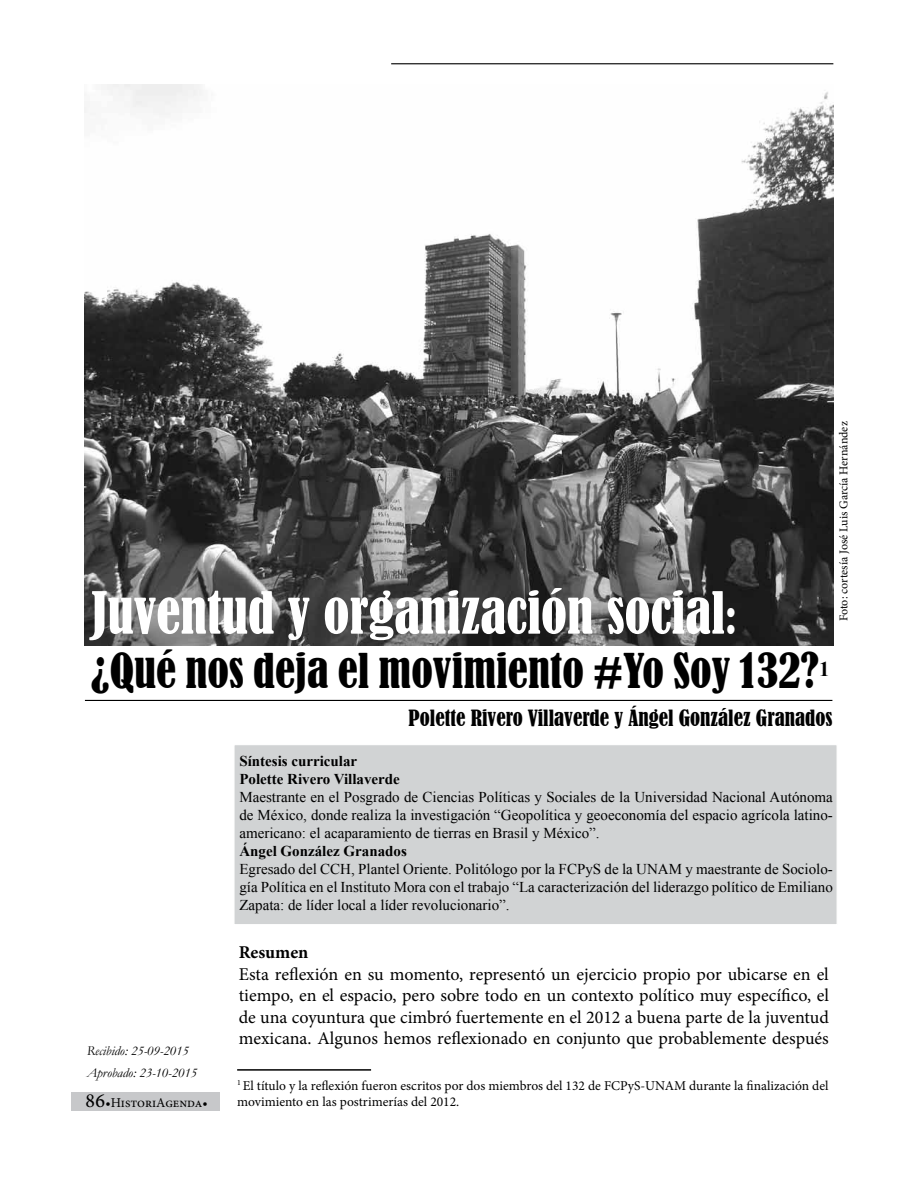
<style>
.page{position:relative;width:918px;height:1188px;background:#fff}
.page>*{position:absolute;margin:0;border:0;box-sizing:border-box;transform-origin:0 0}
.t1{font:condensed 54px "Bernard";color:#fff}
.t2{font:condensed 45px "Bernard";color:#000}
.t3{font:condensed 21px "Bernard";color:#000}
.t4{font:18px/21.6px "Minion Pro";color:#000;text-align:justify}
.t5{font:700 18px "Minion Pro";color:#000}
.t6{font:15px/18px "Times New Roman";color:#000;text-align:justify}
.t7{font:700 15px/18px "Times New Roman";color:#000}
.t8{font:13.5px/16.2px "Minion Pro";color:#000}
.t9{font:italic 13.5px/21.6px "Garamond";color:#000}
.t10{font:12px "Minion Pro";color:#000}
.s1{font-size:45px}
.s2{font-size:21px}
</style>
<div class="page">
<div style="left:71px;top:1092px;width:149px;height:19px;background:#c7c8ca"></div>
<hr style="left:391px;top:63px;width:442px;height:1px;background:#000">
<img style="left:85px;top:84px;width:748px;height:561px">
<hr style="left:85px;top:700px;width:747px;height:1px;background:#000">
<div style="left:233px;top:744px;width:605px;height:181px;background:#d1d3d4;border:1px solid #fff"></div>
<hr style="left:237px;top:1069px;width:134px;height:2px;background:#000">
<h1 class="t1" style="left:91px;top:582px;width:647px">Juventud y organización social<span class="s1">:</span></h1>
<h2 class="t2" style="left:91px;top:644px;width:740px">¿Qué nos deja el movimiento #Yo Soy 132?<sup>1</sup></h2>
<p class="t10" style="left:836px;top:621px;width:201px;rotate:-90deg">Foto: cortesía José Luis García Hernández</p>
<p class="t9" style="left:87px;top:1040px;width:112px">Recibido: 25-09-2015<br>Aprobado: 23-10-2015</p>
<p class="t8" style="left:85px;top:1095px;width:124px"><span class="s2">86</span>•HistoriAgenda•</p>
<h3 class="t3" style="left:409px;top:705px;width:425px">Polette Rivero Villaverde y Ángel González Granados</h3>
<p class="t7" style="left:239px;top:752px;width:162px">Síntesis curricular<br>Polette Rivero Villaverde</p>
<p class="t6" style="left:239px;top:788px;width:595px">Maestrante en el Posgrado de Ciencias Políticas y Sociales de la Universidad Nacional Autónoma de México, donde realiza la investigación “Geopolítica y geoeconomía del espacio agrícola latino&shy;americano: el acaparamiento de tierras en Brasil y México”.</p>
<p class="t7" style="left:239px;top:842px;width:169px">Ángel González Granados</p>
<p class="t6" style="left:239px;top:860px;width:595px">Egresado del CCH, Plantel Oriente. Politólogo por la FCPyS de la UNAM y maestrante de Sociolo&shy;gía Política en el Instituto Mora con el trabajo “La caracterización del liderazgo político de Emiliano Zapata: de líder local a líder revolucionario”.</p>
<p class="t5" style="left:239px;top:940px;width:71px">Resumen</p>
<p class="t4" style="left:239px;top:963px;width:592px">Esta reflexión en su momento, representó un ejercicio propio por ubicarse en el tiempo, en el espacio, pero sobre todo en un contexto político muy específico, el de una coyuntura que cimbró fuertemente en el 2012 a buena parte de la juventud mexicana. Algunos hemos reflexionado en conjunto que probablemente después</p>
<p class="t8" style="left:237px;top:1077px;width:593px"><sup>1</sup> El título y la reflexión fueron escritos por dos miembros del 132 de FCPyS-UNAM durante la finalización del movimiento en las postrimerías del 2012.</p>
</div>
